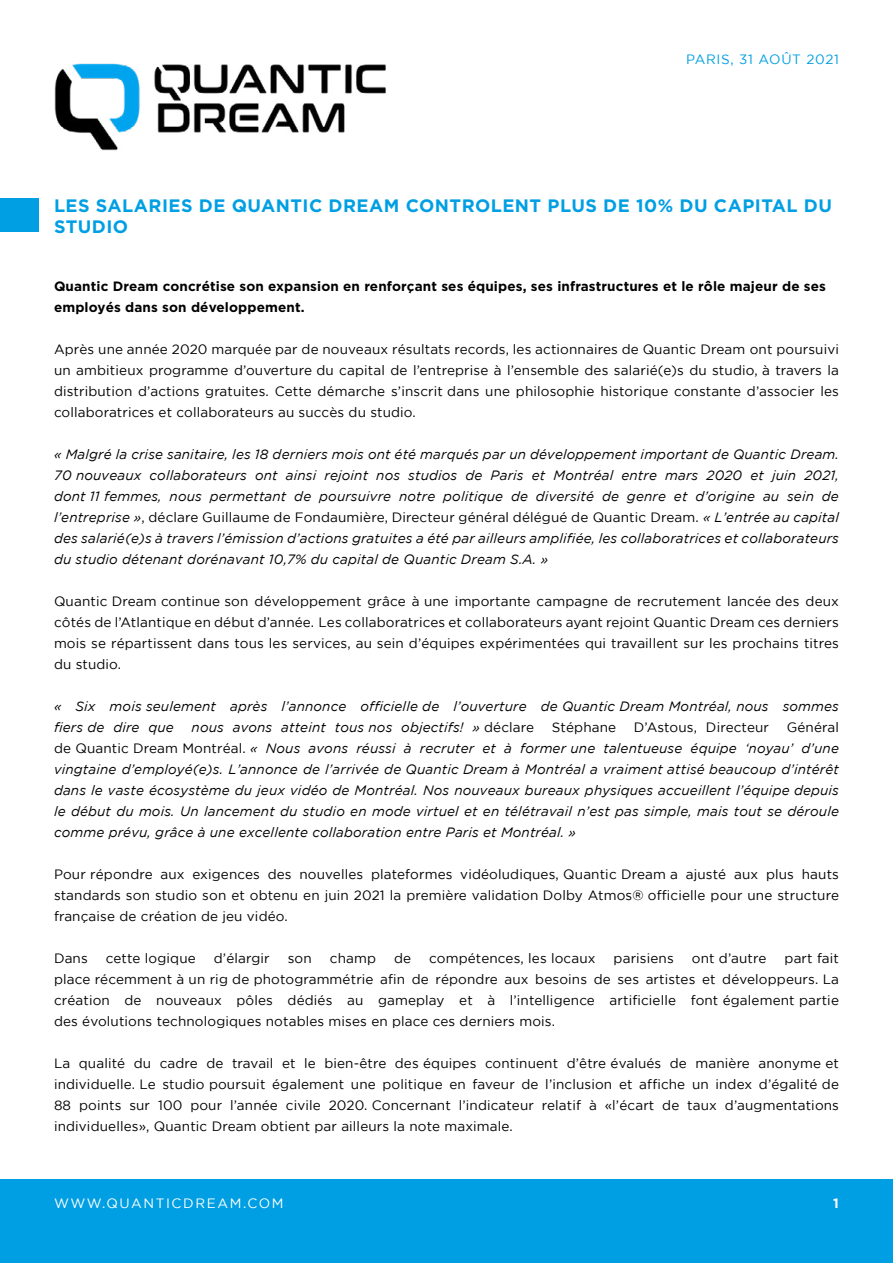
<style>
.page{position:relative;width:893px;height:1263px;background:#fff}
.page>*{position:absolute;margin:0;border:0;box-sizing:border-box;transform-origin:0 0}
.t1{font:700 18px/21.6px "Gotham";letter-spacing:.025em;color:#009fe3}
.t2{font:13.5px/21px "Gotham";letter-spacing:.01em;color:#000;text-align:justify}
.t3{font:italic 13.5px/21px "Gotham";letter-spacing:.01em;color:#000;text-align:justify}
.t4{font:700 13.5px/21px "Gotham";letter-spacing:.01em;color:#000}
.t5{font:13.5px "Gotham";letter-spacing:.12em;color:#fff}
.t6{font:13.5px "Gotham";letter-spacing:.05em;color:#009fe3}
.t7{font:700 13.5px "Gotham";color:#fff}
.s1{font-style:normal}
</style>
<div class="page">
<div style="left:0;top:1179px;width:893px;height:84px;background:#009fe3"></div>
<div style="left:0;top:199px;width:38px;height:33px;background:#009fe3"></div>
<img style="left:54px;top:64px;width:332px;height:87px">
<p class="t6" style="left:686px;top:52px;width:154px">PARIS, 31 AOÛT 2021</p>
<h1 class="t1" style="left:54px;top:194px;width:780px">LES SALARIES DE QUANTIC DREAM CONTROLENT PLUS DE 10% DU CAPITAL DU<br>STUDIO</h1>
<p class="t4" style="left:54px;top:275px;width:773px">Quantic Dream concrétise son expansion en renforçant ses équipes, ses infrastructures et le rôle majeur de ses employés dans son développement.</p>
<p class="t2" style="left:54px;top:338px;width:786px">Après une année 2020 marquée par de nouveaux résultats records, les actionnaires de Quantic Dream ont poursuivi un ambitieux programme d’ouverture du capital de l’entreprise à l’ensemble des salarié(e)s du studio, à travers la distribution d’actions gratuites. Cette démarche s’inscrit dans une philosophie historique constante d’associer les collaboratrices et collaborateurs au succès du studio.</p>
<p class="t3" style="left:54px;top:443px;width:786px">« Malgré la crise sanitaire, les 18 derniers mois ont été marqués par un développement important de Quantic Dream.<br>70 nouveaux collaborateurs ont ainsi rejoint nos studios de Paris et Montréal entre mars 2020 et juin 2021, dont 11 femmes, nous permettant de poursuivre notre politique de diversité de genre et d’origine au sein de l’entreprise »<span class="s1">, déclare Guillaume de Fondaumière, Directeur général délégué de Quantic Dream.</span> « L’entrée au capital des salarié(e)s à travers l’émission d’actions gratuites a été par ailleurs amplifiée, les collaboratrices et collaborateurs du studio détenant dorénavant 10,7% du capital de Quantic Dream S.A. »</p>
<p class="t2" style="left:54px;top:590px;width:786px">Quantic Dream continue son développement grâce à une importante campagne de recrutement lancée des deux côtés de l’Atlantique en début d’année. Les collaboratrices et collaborateurs ayant rejoint Quantic Dream ces derniers mois se répartissent dans tous les services, au sein d’équipes expérimentées qui travaillent sur les prochains titres du studio.</p>
<p class="t3" style="left:54px;top:695px;width:786px">« Six mois seulement après l’annonce officielle de l’ouverture de Quantic Dream Montréal, nous sommes fiers de dire que</p>
<p class="t3" style="left:192px;top:716px;width:344px">nous avons atteint tous nos objectifs! » <span class="s1">déclare</span></p>
<p class="t2" style="left:552px;top:716px;width:66px">Stéphane</p>
<p class="t2" style="left:634px;top:716px;width:137px">D’Astous, Directeur</p>
<p class="t3" style="left:54px;top:716px;width:786px;text-indent:733px"><span class="s1">Général de Quantic Dream Montréal.</span> « Nous avons réussi à recruter et à former une talentueuse équipe ‘noyau’ d’une vingtaine d’employé(e)s. L’annonce de l’arrivée de Quantic Dream à Montréal a vraiment attisé beaucoup d’intérêt dans le vaste écosystème du jeux vidéo de Montréal. Nos nouveaux bureaux physiques accueillent l’équipe depuis le début du mois. Un lancement du studio en mode virtuel et en télétravail n’est pas simple, mais tout se déroule comme prévu, grâce à une excellente collaboration entre Paris et Montréal. »</p>
<p class="t2" style="left:54px;top:863px;width:786px">Pour répondre aux exigences des nouvelles plateformes vidéoludiques, Quantic Dream a ajusté aux plus hauts standards son studio son et obtenu en juin 2021 la première validation Dolby Atmos® officielle pour une structure française de création de jeu vidéo.</p>
<p class="t2" style="left:54px;top:947px;width:35px">Dans</p>
<p class="t2" style="left:106px;top:947px;width:91px">cette logique</p>
<p class="t2" style="left:214px;top:947px;width:57px">d’élargir</p>
<p class="t2" style="left:288px;top:947px;width:26px">son</p>
<p class="t2" style="left:330px;top:947px;width:48px">champ</p>
<p class="t2" style="left:394px;top:947px;width:19px">de</p>
<p class="t2" style="left:429px;top:947px;width:168px">compétences, les locaux</p>
<p class="t2" style="left:614px;top:947px;width:62px">parisiens</p>
<p class="t2" style="left:692px;top:947px;width:76px">ont d’autre</p>
<p class="t2" style="left:54px;top:947px;width:786px;text-indent:731px">part fait place récemment à un rig de photogrammétrie afin de répondre aux besoins de ses artistes et développeurs. La création de nouveaux pôles dédiés au gameplay et à l’intelligence artificielle font également partie des évolutions technologiques notables mises en place ces derniers mois.</p>
<p class="t2" style="left:54px;top:1052px;width:786px">La qualité du cadre de travail et le bien-être des équipes continuent d’être évalués de manière anonyme et individuelle. Le studio poursuit également une politique en faveur de l’inclusion et affiche un index d’égalité de 88 points sur 100 pour l’année civile 2020. Concernant l’indicateur relatif à «l’écart de taux d’augmentations individuelles», Quantic Dream obtient par ailleurs la note maximale.</p>
<p class="t5" style="left:54px;top:1196px;width:231px">WWW.QUANTICDREAM.COM</p>
<p class="t7" style="left:833px;top:1195px;width:7px">1</p>
</div>
